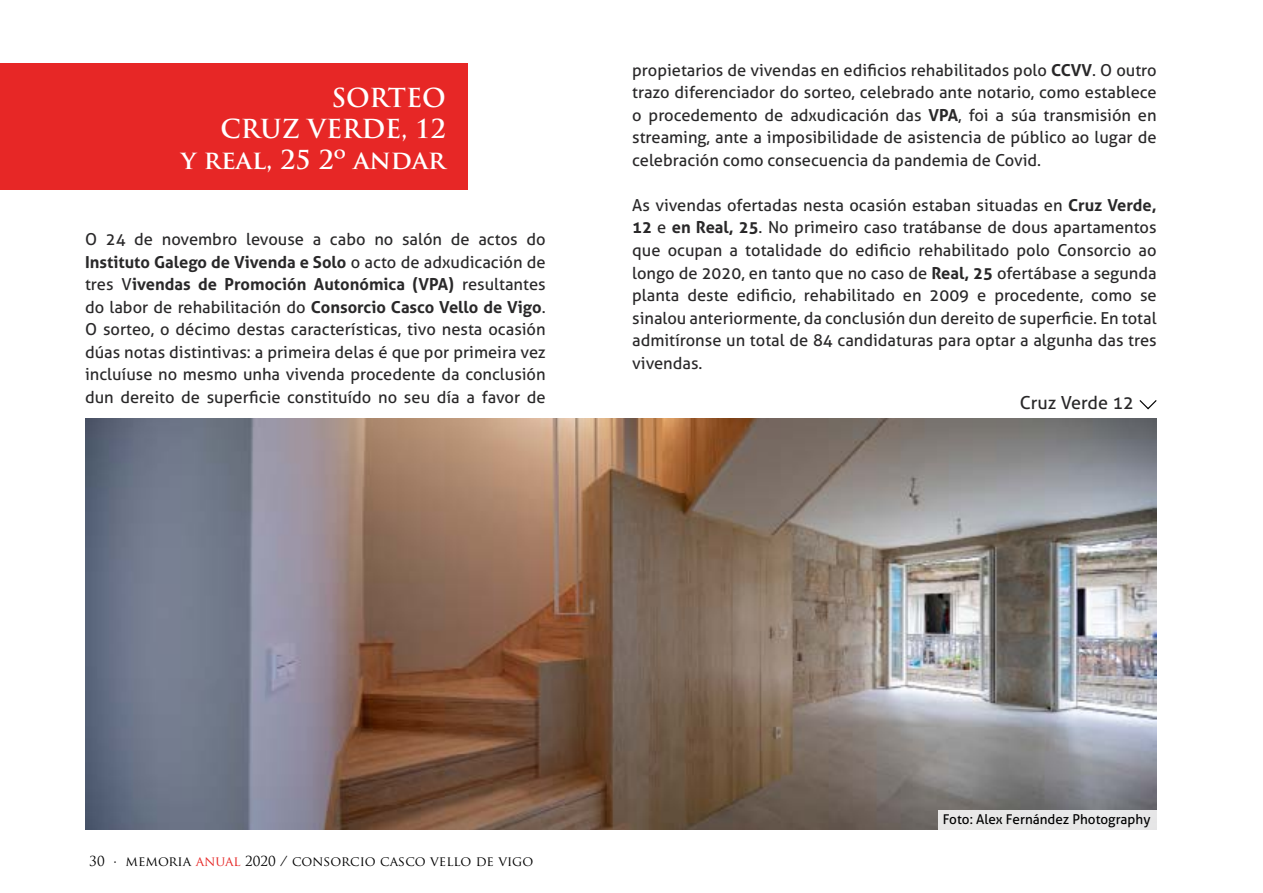
<style>
.page{position:relative;width:1263px;height:893px;background:#fff}
.page>*{position:absolute;margin:0;border:0;box-sizing:border-box;transform-origin:0 0}
.t1{font:700 25.5px/30.6px "Trajan Pro";color:#fff;text-align:right}
.t2{font:18px "Aller";color:#292829}
.t3{font:16.5px/22.5px "Aller";color:#292829;text-align:justify}
.t4{font:13.5px "Trajan Pro";color:#000}
.t5{font:13.5px "Aller";color:#000}
.s1{font-weight:700}
.s2{color:#e72726}
</style>
<div class="page">
<div style="left:0;top:64px;width:467px;height:126px;background:#e72726"></div>
<img style="left:85px;top:418px;width:1072px;height:411px">
<div style="left:938px;top:810px;width:219px;height:19px;background:#e8e8e7"></div>
<svg style="left:1139px;top:400px;width:18px;height:10px"></svg>
<h1 class="t1" style="left:181px;top:83px;width:266px">SORTEO<br>CRUZ VERDE, 12<br>y real, 25 2º andar</h1>
<p class="t3" style="left:85px;top:228px;width:462px">O 24 de novembro levouse a cabo no salón de actos do <span class="s1">Instituto Galego de Vivenda e Solo</span> o acto de adxudicación de tres V<span class="s1">ivendas de Promoción Autonómica (VPA)</span> resultantes do labor de rehabilitación do <span class="s1">Consorcio Casco Vello de Vigo</span>.<br>O sorteo, o décimo destas características, tivo nesta ocasión dúas notas distintivas: a primeira delas é que por primeira vez incluíuse no mesmo unha vivenda procedente da conclusión dun dereito de superficie constituído no seu día a favor de</p>
<p class="t3" style="left:632px;top:59px;width:526px">propietarios de vivendas en edificios rehabilitados polo <span class="s1">CCVV</span>. O outro trazo diferenciador do sorteo, celebrado ante notario, como establece o procedemento de adxudicación das <span class="s1">VPA</span>, foi a súa transmisión en streaming, ante a imposibilidade de asistencia de público ao lugar de celebración como consecuencia da pandemia de Covid.</p>
<p class="t3" style="left:632px;top:194px;width:526px">As vivendas ofertadas nesta ocasión estaban situadas en <span class="s1">Cruz Verde, 12</span> e <span class="s1">en Real, 25</span>. No primeiro caso tratábanse de dous apartamentos que ocupan a totalidade do edificio rehabilitado polo Consorcio ao longo de 2020, en tanto que no caso de <span class="s1">Real, 25</span> ofertábase a segunda planta deste edificio, rehabilitado en 2009 e procedente, como se sinalou anteriormente, da conclusión dun dereito de superficie. En total admitíronse un total de 84 candidaturas para optar a algunha das tres vivendas.</p>
<p class="t2" style="left:1020px;top:392px;width:116px">Cruz Verde 12</p>
<p class="t4" style="left:89px;top:852px;width:446px">30 · MEMORIA <span class="s2">ANUAL</span> 2020 / CONSORCIO CASCO VELLO DE VIGO</p>
<p class="t5" style="left:943px;top:811px;width:209px">Foto: Alex Fernández Photography</p>
</div>
